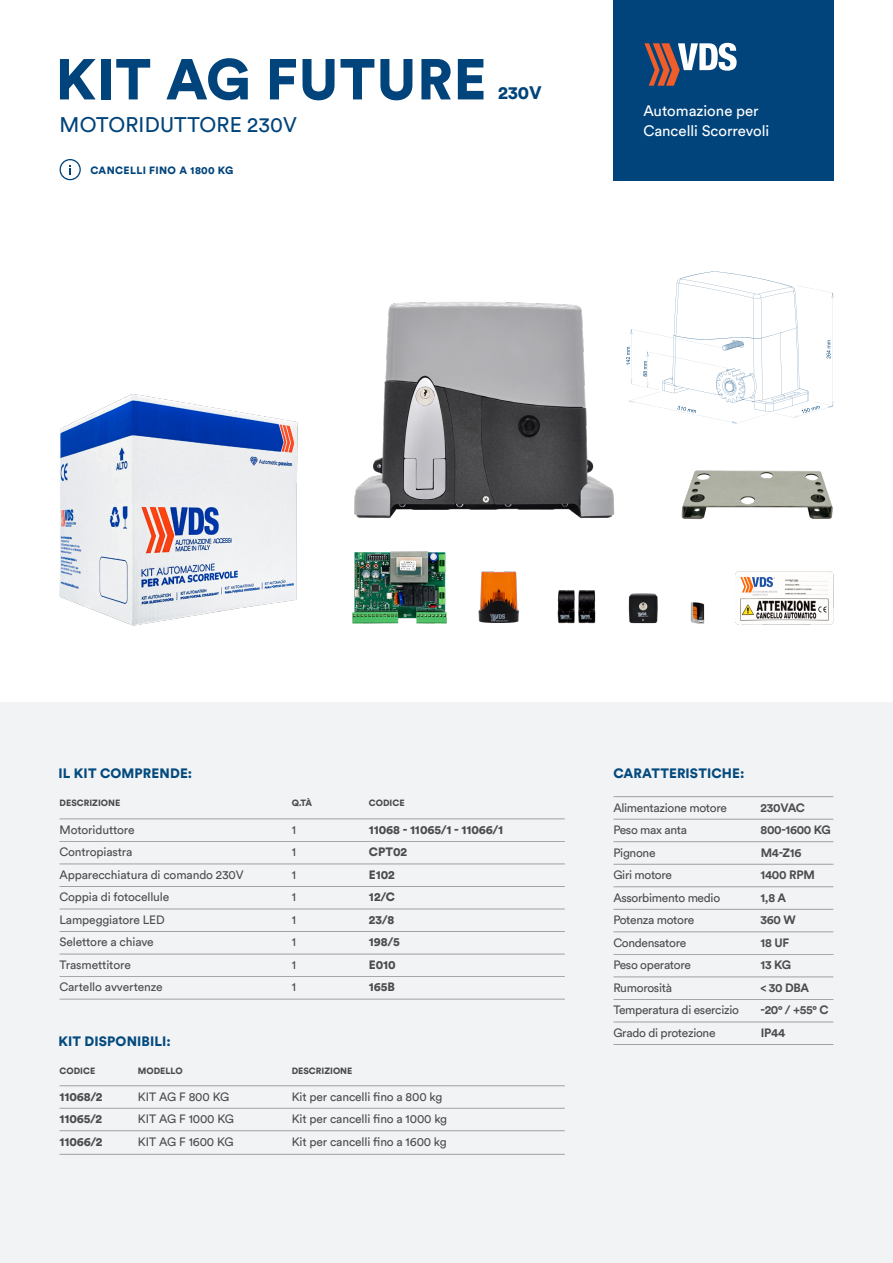
<style>
.page{position:relative;width:893px;height:1263px;background:#fff}
.page>*{position:absolute;margin:0;border:0;box-sizing:border-box;transform-origin:0 0}
.t1{font:900 57px "Circular Std";letter-spacing:.01em;color:#00447b}
.t2{font:21px "Circular Std";letter-spacing:.01em;color:#00447b}
.t3{font:900 18px "Circular Std";color:#00447b}
.t4{font:15px "Circular Std";color:#fff}
.t5{font:900 13.5px "Circular Std";letter-spacing:.01em;color:#034a7e}
.t6{font:12px "Circular Std";letter-spacing:-.015em;color:#4b4c4d}
.t7{font:900 12px "Circular Std";letter-spacing:-.01em;color:#4b4c4d}
.t8{font:700 12px "Circular Std";letter-spacing:-.025em;color:#4b4c4d}
.t9{font:900 10.5px "Circular Std";letter-spacing:.035em;color:#00447b}
.t10{font:900 9px "Circular Std";color:#4b4c4d}
</style>
<div class="page">
<div style="left:0;top:703px;width:893px;height:560px;background:#f2f3f4"></div>
<div style="left:613px;top:0;width:220px;height:180px;background:#00447b"></div>
<img style="left:354px;top:302px;width:261px;height:217px">
<img style="left:352px;top:551px;width:95px;height:73px">
<img style="left:478px;top:571px;width:41px;height:52px">
<img style="left:557px;top:590px;width:39px;height:34px">
<img style="left:628px;top:593px;width:30px;height:31px">
<img style="left:690px;top:602px;width:15px;height:22px">
<img style="left:735px;top:571px;width:99px;height:54px">
<svg style="left:60px;top:159px;width:21px;height:21px"></svg>
<hr style="left:60px;top:819px;width:505px;height:1px;background:#4b4c4d">
<hr style="left:60px;top:841px;width:505px;height:1px;background:#4b4c4d">
<hr style="left:60px;top:864px;width:505px;height:1px;background:#4b4c4d">
<hr style="left:60px;top:886px;width:505px;height:1px;background:#4b4c4d">
<hr style="left:60px;top:909px;width:505px;height:1px;background:#4b4c4d">
<hr style="left:60px;top:931px;width:505px;height:1px;background:#4b4c4d">
<hr style="left:60px;top:954px;width:505px;height:1px;background:#4b4c4d">
<hr style="left:60px;top:976px;width:505px;height:1px;background:#4b4c4d">
<hr style="left:60px;top:999px;width:505px;height:1px;background:#4b4c4d">
<svg style="left:644px;top:43px;width:93px;height:43px"></svg>
<hr style="left:613px;top:796px;width:220px;height:1px;background:#4b4c4d">
<hr style="left:613px;top:819px;width:220px;height:1px;background:#4b4c4d">
<hr style="left:613px;top:841px;width:220px;height:1px;background:#4b4c4d">
<hr style="left:613px;top:864px;width:220px;height:1px;background:#4b4c4d">
<hr style="left:613px;top:886px;width:220px;height:1px;background:#4b4c4d">
<hr style="left:613px;top:909px;width:220px;height:1px;background:#4b4c4d">
<hr style="left:613px;top:931px;width:220px;height:1px;background:#4b4c4d">
<hr style="left:613px;top:954px;width:220px;height:1px;background:#4b4c4d">
<hr style="left:613px;top:977px;width:220px;height:1px;background:#4b4c4d">
<hr style="left:613px;top:999px;width:220px;height:1px;background:#4b4c4d">
<hr style="left:613px;top:1022px;width:220px;height:1px;background:#4b4c4d">
<hr style="left:613px;top:1044px;width:220px;height:1px;background:#4b4c4d">
<img style="left:681px;top:423px;width:152px;height:96px">
<img style="left:59px;top:394px;width:239px;height:232px">
<svg style="left:626px;top:271px;width:207px;height:152px"></svg>
<hr style="left:60px;top:1085px;width:505px;height:1px;background:#4b4c4d">
<hr style="left:60px;top:1108px;width:505px;height:1px;background:#4b4c4d">
<hr style="left:60px;top:1130px;width:505px;height:1px;background:#4b4c4d">
<hr style="left:60px;top:1154px;width:505px;height:1px;background:#4b4c4d">
<p class="t1" style="left:56px;top:41px;width:433px">KIT AG FUTURE</p>
<p class="t2" style="left:60px;top:112px;width:239px">MOTORIDUTTORE 230V</p>
<p class="t9" style="left:90px;top:163px;width:144px">CANCELLI FINO A 1800 KG</p>
<p class="t3" style="left:498px;top:81px;width:45px">230V</p>
<p class="t4" style="left:643px;top:102px;width:117px">Automazione per</p>
<p class="t4" style="left:643px;top:121px;width:128px">Cancelli Scorrevoli</p>
<p class="t5" style="left:58px;top:764px;width:135px">IL KIT COMPRENDE:</p>
<p class="t10" style="left:60px;top:797px;width:62px">DESCRIZIONE</p>
<p class="t10" style="left:292px;top:797px;width:22px">Q.TÀ</p>
<p class="t10" style="left:369px;top:797px;width:37px">CODICE</p>
<p class="t6" style="left:292px;top:822px;width:6px">1</p>
<p class="t6" style="left:292px;top:845px;width:6px">1</p>
<p class="t6" style="left:292px;top:867px;width:6px">1</p>
<p class="t6" style="left:292px;top:890px;width:6px">1</p>
<p class="t6" style="left:292px;top:912px;width:6px">1</p>
<p class="t6" style="left:292px;top:935px;width:6px">1</p>
<p class="t6" style="left:292px;top:957px;width:6px">1</p>
<p class="t6" style="left:292px;top:980px;width:6px">1</p>
<p class="t6" style="left:60px;top:822px;width:77px">Motoriduttore</p>
<p class="t6" style="left:60px;top:845px;width:74px">Contropiastra</p>
<p class="t6" style="left:60px;top:867px;width:186px">Apparecchiatura di comando 230V</p>
<p class="t6" style="left:60px;top:890px;width:111px">Coppia di fotocellule</p>
<p class="t6" style="left:60px;top:912px;width:107px">Lampeggiatore LED</p>
<p class="t6" style="left:60px;top:935px;width:96px">Selettore a chiave</p>
<p class="t6" style="left:60px;top:957px;width:73px">Trasmettitore</p>
<p class="t6" style="left:60px;top:980px;width:105px">Cartello avvertenze</p>
<p class="t7" style="left:369px;top:821px;width:136px">11068 - 11065/1 - 11066/1</p>
<p class="t7" style="left:369px;top:844px;width:40px">CPT02</p>
<p class="t7" style="left:369px;top:866px;width:27px">E102</p>
<p class="t7" style="left:369px;top:889px;width:28px">12/C</p>
<p class="t7" style="left:369px;top:911px;width:27px">23/8</p>
<p class="t7" style="left:369px;top:934px;width:32px">198/5</p>
<p class="t7" style="left:369px;top:956px;width:28px">E010</p>
<p class="t7" style="left:369px;top:979px;width:27px">165B</p>
<p class="t5" style="left:58px;top:1032px;width:114px">KIT DISPONIBILI:</p>
<p class="t10" style="left:60px;top:1065px;width:37px">CODICE</p>
<p class="t10" style="left:292px;top:1065px;width:62px">DESCRIZIONE</p>
<p class="t7" style="left:60px;top:1088px;width:44px">11068/2</p>
<p class="t7" style="left:60px;top:1111px;width:44px">11065/2</p>
<p class="t7" style="left:60px;top:1133px;width:45px">11066/2</p>
<p class="t10" style="left:138px;top:1065px;width:46px">MODELLO</p>
<p class="t6" style="left:138px;top:1089px;width:93px">KIT AG F 800 KG</p>
<p class="t6" style="left:138px;top:1112px;width:98px">KIT AG F 1000 KG</p>
<p class="t6" style="left:138px;top:1134px;width:97px">KIT AG F 1600 KG</p>
<p class="t6" style="left:292px;top:1089px;width:152px">Kit per cancelli fino a 800 kg</p>
<p class="t6" style="left:292px;top:1112px;width:157px">Kit per cancelli fino a 1000 kg</p>
<p class="t6" style="left:292px;top:1134px;width:157px">Kit per cancelli fino a 1600 kg</p>
<p class="t5" style="left:613px;top:764px;width:133px">CARATTERISTICHE:</p>
<p class="t6" style="left:613px;top:800px;width:115px">Alimentazione motore</p>
<p class="t6" style="left:613px;top:822px;width:75px">Peso max anta</p>
<p class="t6" style="left:613px;top:845px;width:44px">Pignone</p>
<p class="t6" style="left:613px;top:867px;width:60px">Giri motore</p>
<p class="t6" style="left:613px;top:890px;width:108px">Assorbimento medio</p>
<p class="t6" style="left:613px;top:912px;width:82px">Potenza motore</p>
<p class="t6" style="left:613px;top:935px;width:74px">Condensatore</p>
<p class="t6" style="left:613px;top:957px;width:79px">Peso operatore</p>
<p class="t6" style="left:613px;top:980px;width:60px">Rumorosità</p>
<p class="t6" style="left:613px;top:1002px;width:127px">Temperatura di esercizio</p>
<p class="t6" style="left:613px;top:1025px;width:104px">Grado di protezione</p>
<p class="t8" style="left:761px;top:799px;width:46px">230VAC</p>
<p class="t8" style="left:761px;top:822px;width:72px">800-1600 KG</p>
<p class="t8" style="left:761px;top:844px;width:42px">M4-Z16</p>
<p class="t8" style="left:761px;top:867px;width:56px">1400 RPM</p>
<p class="t8" style="left:761px;top:889px;width:27px">1,8 A</p>
<p class="t8" style="left:761px;top:912px;width:37px">360 W</p>
<p class="t8" style="left:761px;top:934px;width:30px">18 UF</p>
<p class="t8" style="left:761px;top:957px;width:32px">13 KG</p>
<p class="t8" style="left:761px;top:979px;width:50px">&lt; 30 DBA</p>
<p class="t8" style="left:761px;top:1002px;width:70px">-20° / +55° C</p>
<p class="t8" style="left:761px;top:1024px;width:26px">IP44</p>
</div>
